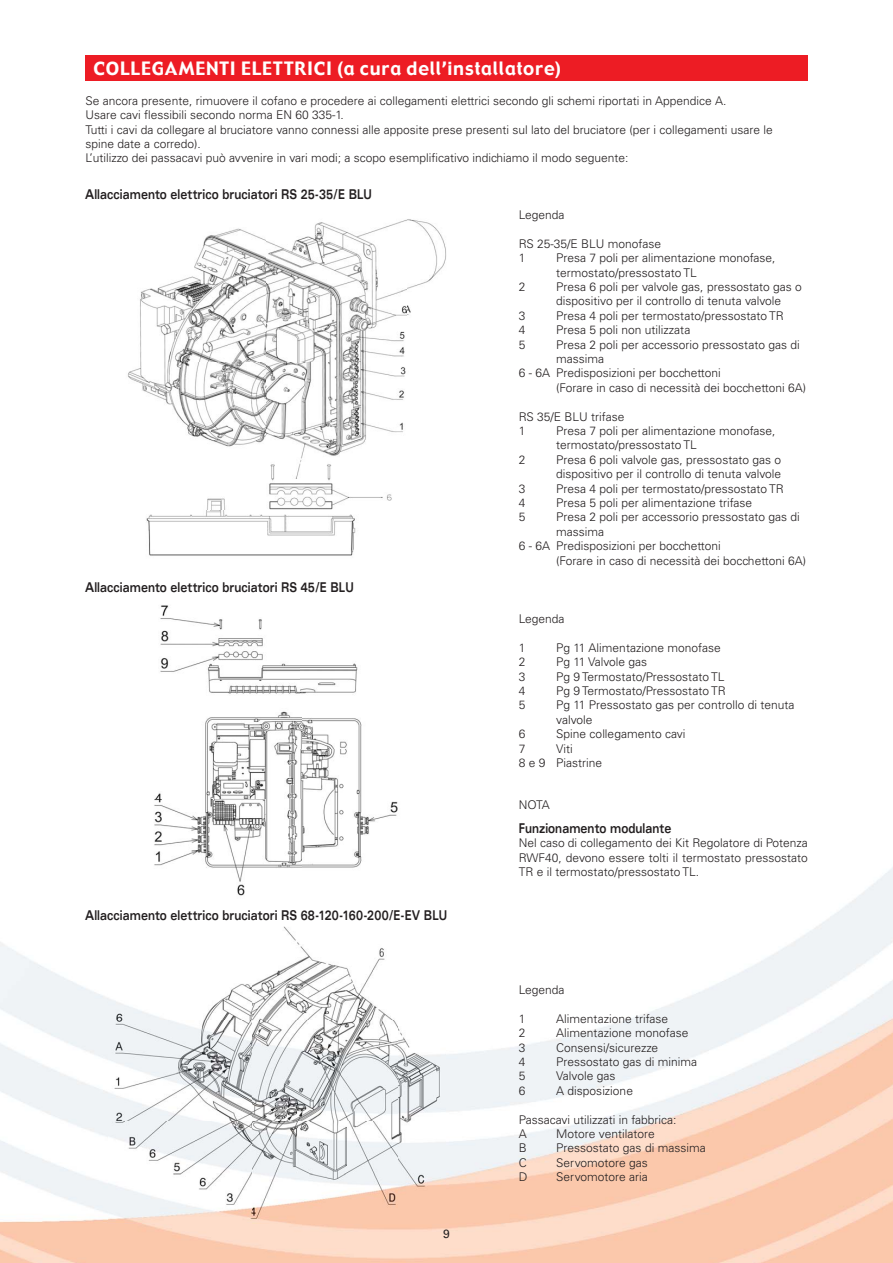
<style>
.page{position:relative;width:893px;height:1263px;background:#fff}
.page>*{position:absolute;margin:0;border:0;box-sizing:border-box;transform-origin:0 0}
.t1{font:18px "Gadget";letter-spacing:.05em;color:#fff}
.t2{font:700 expanded 13.5px "Univers";letter-spacing:.005em;color:#231f20;scale:.7 1}
.t3{font:300 12px/14.4px "Univers";color:#231f20}
.t4{font:12px "Univers";color:#231f20}
</style>
<div class="page">
<div style="left:85px;top:55px;width:723px;height:26px;background:#ed1c24"></div>
<img style="left:126px;top:219px;width:321px;height:339px">
<img style="left:153px;top:604px;width:247px;height:295px">
<img style="left:108px;top:926px;width:338px;height:298px">
<h1 class="t1" style="left:94px;top:57px;width:469px">COLLEGAMENTI ELETTRICI (a cura dell’installatore)</h1>
<p class="t3" style="left:86px;top:94px;width:689px">Se ancora presente, rimuovere il cofano e procedere ai collegamenti elettrici secondo gli schemi riportati in Appendice A.<br>Usare cavi flessibili secondo norma EN 60 335-1.<br>Tutti i cavi da collegare al bruciatore vanno connessi alle apposite prese presenti sul lato del bruciatore (per i collegamenti usare le spine date a corredo).<br>L’utilizzo dei passacavi può avvenire in vari modi; a scopo esemplificativo indichiamo il modo seguente:</p>
<p class="t2" style="left:85px;top:189px;width:411px">Allacciamento elettrico bruciatori RS 25-35/E BLU</p>
<p class="t2" style="left:85px;top:582px;width:385px">Allacciamento elettrico bruciatori RS 45/E BLU</p>
<p class="t2" style="left:85px;top:911px;width:519px">Allacciamento elettrico bruciatori RS 68-120-160-200/E-EV BLU</p>
<p class="t4" style="left:443px;top:1229px;width:8px">9</p>
<p class="t3" style="left:519px;top:209px;width:47px">Legenda</p>
<p class="t3" style="left:519px;top:237px;width:144px">RS 25-35/E BLU monofase<br>1</p>
<p class="t3" style="left:556px;top:252px;width:221px">Presa 7 poli per alimentazione monofase, termostato/pressostato TL</p>
<p class="t3" style="left:519px;top:281px;width:8px">2</p>
<p class="t3" style="left:556px;top:281px;width:247px">Presa 6 poli per valvole gas, pressostato gas o dispositivo per il controllo di tenuta valvole</p>
<p class="t3" style="left:519px;top:309px;width:8px">3</p>
<p class="t3" style="left:556px;top:309px;width:229px">Presa 4 poli per termostato/pressostato TR</p>
<p class="t3" style="left:519px;top:324px;width:8px">4</p>
<p class="t3" style="left:556px;top:324px;width:136px">Presa 5 poli non utilizzata</p>
<p class="t3" style="left:519px;top:338px;width:8px">5</p>
<p class="t3" style="left:556px;top:338px;width:245px">Presa 2 poli per accessorio pressostato gas di</p>
<p class="t3" style="left:556px;top:353px;width:49px">massima</p>
<p class="t3" style="left:519px;top:367px;width:204px">6 - 6A Predisposizioni per bocchettoni</p>
<p class="t3" style="left:556px;top:381px;width:251px">(Forare in caso di necessità dei bocchettoni 6A)</p>
<p class="t3" style="left:519px;top:410px;width:107px">RS 35/E BLU trifase<br>1</p>
<p class="t3" style="left:556px;top:425px;width:221px">Presa 7 poli per alimentazione monofase, termostato/pressostato TL</p>
<p class="t3" style="left:519px;top:453px;width:8px">2</p>
<p class="t3" style="left:556px;top:453px;width:226px">Presa 6 poli valvole gas, pressostato gas o dispositivo per il controllo di tenuta valvole</p>
<p class="t3" style="left:519px;top:482px;width:8px">3</p>
<p class="t3" style="left:556px;top:482px;width:229px">Presa 4 poli per termostato/pressostato TR</p>
<p class="t3" style="left:519px;top:497px;width:8px">4</p>
<p class="t3" style="left:556px;top:497px;width:197px">Presa 5 poli per alimentazione trifase</p>
<p class="t3" style="left:519px;top:511px;width:8px">5</p>
<p class="t3" style="left:556px;top:511px;width:245px">Presa 2 poli per accessorio pressostato gas di</p>
<p class="t3" style="left:556px;top:525px;width:49px">massima</p>
<p class="t3" style="left:519px;top:540px;width:204px">6 - 6A Predisposizioni per bocchettoni</p>
<p class="t3" style="left:556px;top:554px;width:251px">(Forare in caso di necessità dei bocchettoni 6A)</p>
<p class="t3" style="left:519px;top:613px;width:47px">Legenda</p>
<p class="t3" style="left:519px;top:642px;width:8px">1</p>
<p class="t3" style="left:556px;top:642px;width:166px">Pg 11 Alimentazione monofase</p>
<p class="t3" style="left:519px;top:656px;width:8px">2</p>
<p class="t3" style="left:556px;top:656px;width:92px">Pg 11 Valvole gas</p>
<p class="t3" style="left:519px;top:670px;width:8px">3</p>
<p class="t3" style="left:556px;top:670px;width:170px">Pg 9 Termostato/Pressostato TL</p>
<p class="t3" style="left:519px;top:685px;width:8px">4</p>
<p class="t3" style="left:556px;top:685px;width:171px">Pg 9 Termostato/Pressostato TR</p>
<p class="t3" style="left:519px;top:699px;width:8px">5</p>
<p class="t3" style="left:556px;top:699px;width:240px">Pg 11 Pressostato gas per controllo di tenuta valvole</p>
<p class="t3" style="left:519px;top:728px;width:8px">6</p>
<p class="t3" style="left:556px;top:728px;width:131px">Spine collegamento cavi</p>
<p class="t3" style="left:519px;top:742px;width:8px">7</p>
<p class="t3" style="left:519px;top:742px;width:85px;text-indent:38px">Viti<br>8 e 9 Piastrine</p>
<p class="t3" style="left:519px;top:799px;width:33px">NOTA</p>
<p class="t2" style="left:519px;top:823px;width:220px">Funzionamento modulante</p>
<p class="t3" style="left:519px;top:837px;width:291px;text-align:justify">Nel caso di collegamento dei Kit Regolatore di Potenza RWF40, devono essere tolti il termostato pressostato TR e il termostato/pressostato TL.</p>
<p class="t3" style="left:519px;top:984px;width:47px">Legenda</p>
<p class="t3" style="left:519px;top:1012px;width:8px">1</p>
<p class="t3" style="left:556px;top:1012px;width:114px">Alimentazione trifase</p>
<p class="t3" style="left:519px;top:1027px;width:8px">2</p>
<p class="t3" style="left:556px;top:1027px;width:134px">Alimentazione monofase</p>
<p class="t3" style="left:519px;top:1041px;width:8px">3</p>
<p class="t3" style="left:556px;top:1041px;width:103px">Consensi/sicurezze</p>
<p class="t3" style="left:519px;top:1056px;width:8px">4</p>
<p class="t3" style="left:556px;top:1056px;width:142px">Pressostato gas di minima</p>
<p class="t3" style="left:519px;top:1070px;width:8px">5</p>
<p class="t3" style="left:556px;top:1070px;width:61px">Valvole gas</p>
<p class="t3" style="left:519px;top:1084px;width:8px">6</p>
<p class="t3" style="left:556px;top:1084px;width:78px">A disposizione</p>
<p class="t3" style="left:519px;top:1113px;width:159px">Passacavi utilizzati in fabbrica:<br>A</p>
<p class="t3" style="left:556px;top:1128px;width:100px">Motore ventilatore</p>
<p class="t3" style="left:519px;top:1142px;width:10px">B</p>
<p class="t3" style="left:556px;top:1142px;width:151px">Pressostato gas di massima</p>
<p class="t3" style="left:519px;top:1156px;width:10px">C</p>
<p class="t3" style="left:556px;top:1156px;width:93px">Servomotore gas</p>
<p class="t3" style="left:519px;top:1171px;width:10px">D</p>
<p class="t3" style="left:556px;top:1171px;width:93px">Servomotore aria</p>
</div>
